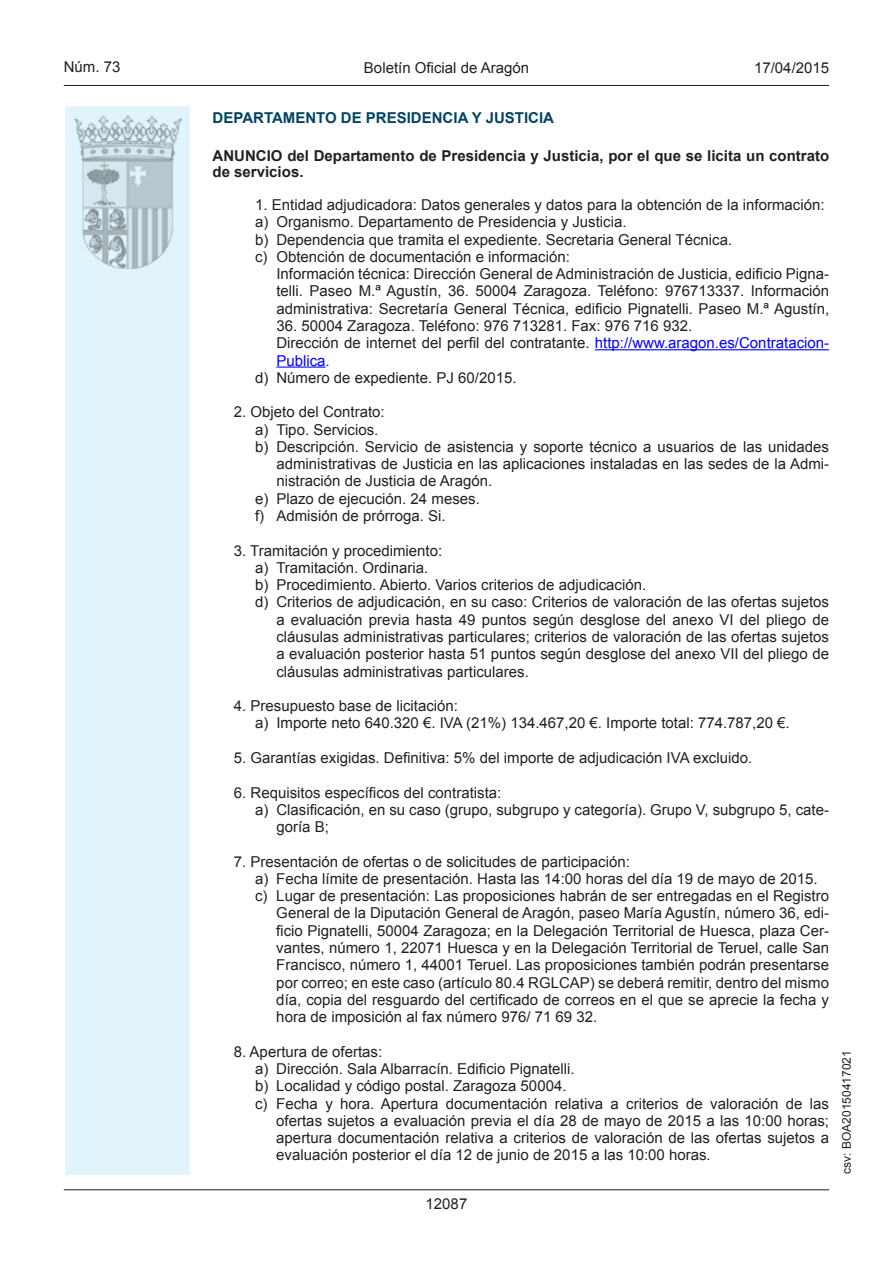
<style>
.page{position:relative;width:893px;height:1263px;background:#fff}
.page>*{position:absolute;margin:0;border:0;box-sizing:border-box;transform-origin:0 0}
.t1{font:15px/17.2px "Arial";color:#231f20}
.t2{font:700 15px/16.5px "Arial";color:#231f20}
.t3{font:700 15px "Arial";color:#004462}
.t4{font:15px "Arial";color:#00f}
.t5{font:12px "Arial";color:#231f20}
.s1{color:#00f}
.s2{color:#231f20}
</style>
<div class="page">
<hr style="left:64px;top:85px;width:765px;height:1px;background:#231f20">
<div style="left:64px;top:105px;width:127px;height:1071px;background:#e1f4fc;border:2px solid #fff"></div>
<img style="left:75px;top:115px;width:106px;height:153px">
<hr style="left:64px;top:1189px;width:765px;height:1px;background:#231f20">
<hr style="left:595px;top:349px;width:234px;height:1px;background:#00f">
<hr style="left:276px;top:366px;width:50px;height:2px;background:#00f">
<p class="t1" style="left:64px;top:59px;width:58px">Núm. 73</p>
<p class="t1" style="left:364px;top:59px;width:167px">Boletín Oficial de Aragón</p>
<p class="t1" style="left:754px;top:59px;width:77px">17/04/2015</p>
<p class="t3" style="left:213px;top:108px;width:343px">DEPARTAMENTO DE PRESIDENCIA Y JUSTICIA</p>
<p class="t2" style="left:213px;top:148px;width:618px">ANUNCIO del Departamento de Presidencia y Justicia, por el que se licita un contrato de servicios.</p>
<p class="t1" style="left:255px;top:196px;width:571px">1. Entidad adjudicadora: Datos generales y datos para la obtención de la información: a) Organismo. Departamento de Presidencia y Justicia.<br>b) Dependencia que tramita el expediente. Secretaria General Técnica.<br>c) Obtención de documentación e información:</p>
<p class="t1" style="left:276px;top:265px;width:554px;text-align:justify">Información técnica: Dirección General de Administración de Justicia, edificio Pigna&shy;telli. Paseo M.ª Agustín, 36. 50004 Zaragoza. Teléfono: 976713337. Información administrativa: Secretaría General Técnica, edificio Pignatelli. Paseo M.ª Agustín,</p>
<p class="t1" style="left:276px;top:317px;width:417px">36. 50004 Zaragoza. Teléfono: 976 713281. Fax: 976 716 932.</p>
<p class="t1" style="left:276px;top:334px;width:554px">Dirección de internet del perfil del contratante. <span class="s1">http://www.aragon.es/Contratacion-</span></p>
<p class="t4" style="left:276px;top:350px;width:55px">Publica<span class="s2">.</span></p>
<p class="t1" style="left:255px;top:369px;width:263px">d) Número de expediente. PJ 60/2015.</p>
<p class="t1" style="left:234px;top:404px;width:152px">2. Objeto del Contrato:</p>
<p class="t1" style="left:255px;top:421px;width:125px">a) Tipo. Servicios.</p>
<p class="t1" style="left:255px;top:438px;width:575px">b) Descripción. Servicio de asistencia y soporte técnico a usuarios de las unidades</p>
<p class="t1" style="left:276px;top:455px;width:554px">administrativas de Justicia en las aplicaciones instaladas en las sedes de la Admi-</p>
<p class="t1" style="left:276px;top:473px;width:217px">nistración de Justicia de Aragón.</p>
<p class="t1" style="left:255px;top:490px;width:226px">e) Plazo de ejecución. 24 meses.</p>
<p class="t1" style="left:255px;top:507px;width:192px">f) Admisión de prórroga. Si.</p>
<p class="t1" style="left:234px;top:542px;width:210px">3. Tramitación y procedimiento:</p>
<p class="t1" style="left:255px;top:559px;width:175px">a) Tramitación. Ordinaria.</p>
<p class="t1" style="left:255px;top:576px;width:393px">b) Procedimiento. Abierto. Varios criterios de adjudicación.</p>
<p class="t1" style="left:255px;top:594px;width:575px">d) Criterios de adjudicación, en su caso: Criterios de valoración de las ofertas sujetos</p>
<p class="t1" style="left:276px;top:611px;width:554px">a evaluación previa hasta 49 puntos según desglose del anexo VI del pliego de</p>
<p class="t1" style="left:276px;top:628px;width:554px">cláusulas administrativas particulares; criterios de valoración de las ofertas sujetos</p>
<p class="t1" style="left:276px;top:645px;width:554px">a evaluación posterior hasta 51 puntos según desglose del anexo VII del pliego de</p>
<p class="t1" style="left:276px;top:663px;width:254px">cláusulas administrativas particulares.</p>
<p class="t1" style="left:255px;top:697px;width:536px;text-indent:-21px">4. Presupuesto base de licitación:<br>a) Importe neto 640.320 €. IVA (21%) 134.467,20 €. Importe total: 774.787,20 €.</p>
<p class="t1" style="left:234px;top:749px;width:520px">5. Garantías exigidas. Definitiva: 5% del importe de adjudicación IVA excluido.</p>
<p class="t1" style="left:234px;top:784px;width:269px">6. Requisitos específicos del contratista:</p>
<p class="t1" style="left:255px;top:801px;width:576px">a) Clasificación, en su caso (grupo, subgrupo y categoría). Grupo V, subgrupo 5, cate-</p>
<p class="t1" style="left:276px;top:818px;width:54px">goría B;</p>
<p class="t1" style="left:234px;top:853px;width:398px">7. Presentación de ofertas o de solicitudes de participación:</p>
<p class="t1" style="left:255px;top:870px;width:564px">a) Fecha límite de presentación. Hasta las 14:00 horas del día 19 de mayo de 2015.</p>
<p class="t1" style="left:255px;top:887px;width:576px">c) Lugar de presentación: Las proposiciones habrán de ser entregadas en el Registro</p>
<p class="t1" style="left:276px;top:905px;width:554px">General de la Diputación General de Aragón, paseo María Agustín, número 36, edi-</p>
<p class="t1" style="left:276px;top:922px;width:554px">ficio Pignatelli, 50004 Zaragoza; en la Delegación Territorial de Huesca, plaza Cer-</p>
<p class="t1" style="left:276px;top:939px;width:554px">vantes, número 1, 22071 Huesca y en la Delegación Territorial de Teruel, calle San</p>
<p class="t1" style="left:276px;top:956px;width:554px">Francisco, número 1, 44001 Teruel. Las proposiciones también podrán presentarse</p>
<p class="t1" style="left:276px;top:974px;width:554px">por correo; en este caso (artículo 80.4 RGLCAP) se deberá remitir, dentro del mismo</p>
<p class="t1" style="left:276px;top:991px;width:554px">día, copia del resguardo del certificado de correos en el que se aprecie la fecha y</p>
<p class="t1" style="left:276px;top:1008px;width:322px">hora de imposición al fax número 976/ 71 69 32.</p>
<p class="t1" style="left:234px;top:1043px;width:150px">8. Apertura de ofertas:</p>
<p class="t1" style="left:255px;top:1060px;width:321px">a) Dirección. Sala Albarracín. Edificio Pignatelli.</p>
<p class="t1" style="left:255px;top:1077px;width:313px">b) Localidad y código postal. Zaragoza 50004.</p>
<p class="t1" style="left:255px;top:1095px;width:575px">c) Fecha y hora. Apertura documentación relativa a criterios de valoración de las</p>
<p class="t1" style="left:276px;top:1112px;width:554px">ofertas sujetos a evaluación previa el día 28 de mayo de 2015 a las 10:00 horas;</p>
<p class="t1" style="left:276px;top:1129px;width:554px">apertura documentación relativa a criterios de valoración de las ofertas sujetos a</p>
<p class="t1" style="left:276px;top:1147px;width:436px">evaluación posterior el día 12 de junio de 2015 a las 10:00 horas.</p>
<p class="t1" style="left:426px;top:1195px;width:43px">12087</p>
<p class="t5" style="left:839px;top:1174px;width:125px;rotate:-90deg">csv: BOA20150417021</p>
</div>
